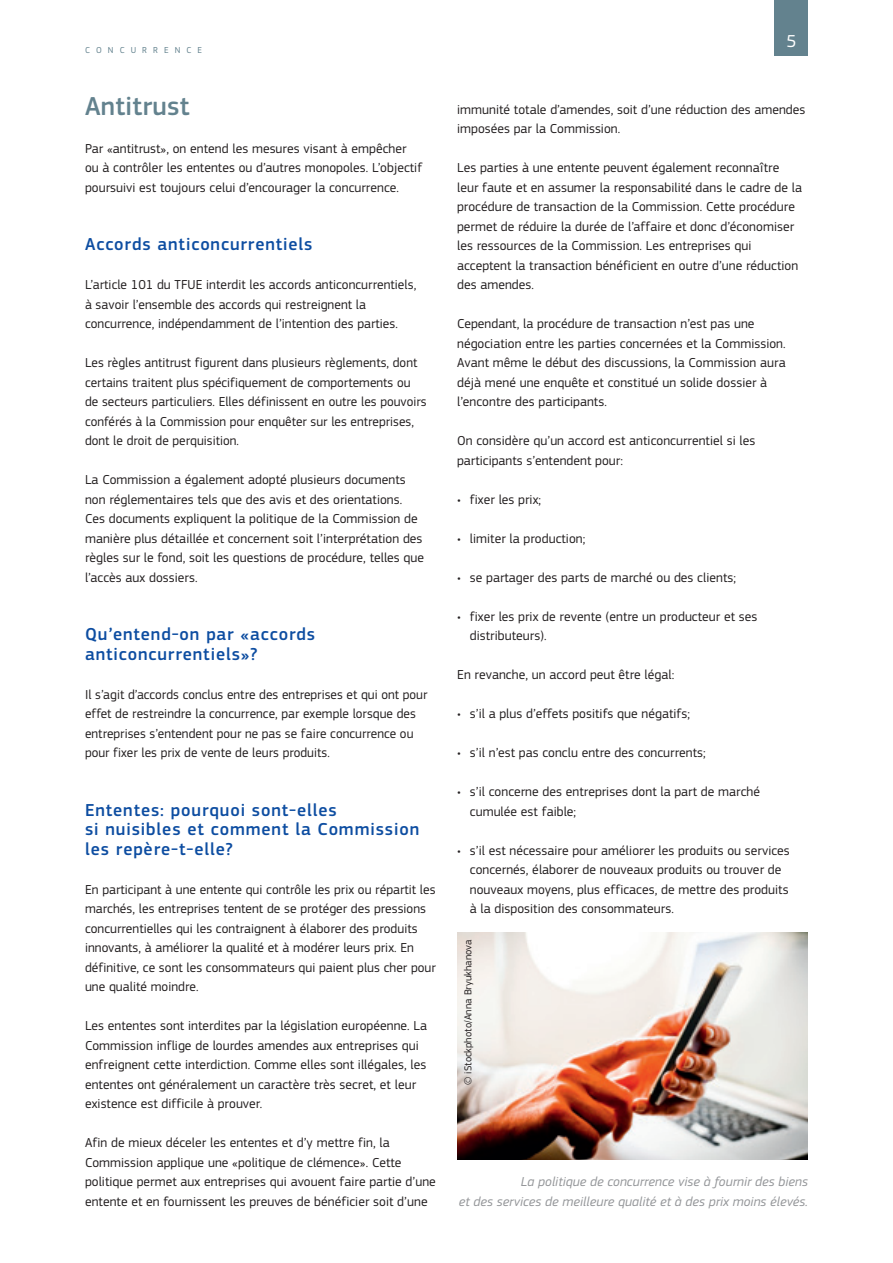
<style>
.page{position:relative;width:893px;height:1263px;background:#fff}
.page>*{position:absolute;margin:0;border:0;box-sizing:border-box;transform-origin:0 0}
.t1{font:500 27px "EC Square Sans Pro";letter-spacing:.01em;color:#63828e}
.t2{font:500 18px/19.5px "EC Square Sans Pro";letter-spacing:.05em;color:#0d4da1}
.t3{font:18px "EC Square Sans Pro";color:#fff}
.t4{font:13.5px/19.5px "EC Square Sans Pro";letter-spacing:.005em;color:#231f20}
.t5{font:italic 13.5px/19.5px "EC Square Sans Pro";letter-spacing:.005em;color:#939598;text-align:right}
.t6{font:10.5px "EC Square Sans Pro";letter-spacing:.005em;color:#231f20}
.t7{font:9px "EC Square Sans Pro";letter-spacing:.68em;color:#63828e}
</style>
<div class="page">
<div style="left:775px;top:0;width:33px;height:55px;background:#63828e"></div>
<img style="left:457px;top:933px;width:351px;height:226px">
<p class="t7" style="left:85px;top:45px;width:118px">CONCURRENCE</p>
<h1 class="t1" style="left:85px;top:90px;width:106px">Antitrust</h1>
<p class="t4" style="left:85px;top:139px;width:339px">Par «antitrust», on entend les mesures visant à empêcher ou à contrôler les ententes ou d’autres monopoles. L’objectif poursuivi est toujours celui d’encourager la concurrence.</p>
<h2 class="t2" style="left:85px;top:235px;width:229px">Accords anticoncurrentiels</h2>
<p class="t4" style="left:85px;top:275px;width:333px">L’article 101 du TFUE interdit les accords anticoncurrentiels, à savoir l’ensemble des accords qui restreignent la concurrence, indépendamment de l’intention des parties.</p>
<p class="t4" style="left:85px;top:353px;width:343px">Les règles antitrust figurent dans plusieurs règlements, dont certains traitent plus spécifiquement de comportements ou de secteurs particuliers. Elles définissent en outre les pouvoirs conférés à la Commission pour enquêter sur les entreprises, dont le droit de perquisition.</p>
<p class="t4" style="left:85px;top:470px;width:341px">La Commission a également adopté plusieurs documents non réglementaires tels que des avis et des orientations.<br>Ces documents expliquent la politique de la Commission de manière plus détaillée et concernent soit l’interprétation des règles sur le fond, soit les questions de procédure, telles que l’accès aux dossiers.</p>
<h2 class="t2" style="left:85px;top:625px;width:232px">Qu’entend-on par «accords anticoncurrentiels»?</h2>
<p class="t4" style="left:85px;top:685px;width:344px">Il s’agit d’accords conclus entre des entreprises et qui ont pour effet de restreindre la concurrence, par exemple lorsque des entreprises s’entendent pour ne pas se faire concurrence ou pour fixer les prix de vente de leurs produits.</p>
<h2 class="t2" style="left:85px;top:800px;width:336px">Ententes: pourquoi sont-elles<br>si nuisibles et comment la Commission les repère-t-elle?</h2>
<p class="t4" style="left:85px;top:880px;width:352px">En participant à une entente qui contrôle les prix ou répartit les marchés, les entreprises tentent de se protéger des pressions concurrentielles qui les contraignent à élaborer des produits innovants, à améliorer la qualité et à modérer leurs prix. En définitive, ce sont les consommateurs qui paient plus cher pour une qualité moindre.</p>
<p class="t4" style="left:85px;top:1016px;width:343px">Les ententes sont interdites par la législation européenne. La Commission inflige de lourdes amendes aux entreprises qui enfreignent cette interdiction. Comme elles sont illégales, les ententes ont généralement un caractère très secret, et leur existence est difficile à prouver.</p>
<p class="t4" style="left:85px;top:1133px;width:352px">Afin de mieux déceler les ententes et d’y mettre fin, la Commission applique une «politique de clémence». Cette politique permet aux entreprises qui avouent faire partie d’une entente et en fournissent les preuves de bénéficier soit d’une</p>
<h2 class="t3" style="left:786px;top:30px;width:12px">5</h2>
<p class="t4" style="left:457px;top:100px;width:350px">immunité totale d’amendes, soit d’une réduction des amendes imposées par la Commission.</p>
<p class="t4" style="left:457px;top:158px;width:346px">Les parties à une entente peuvent également reconnaître leur faute et en assumer la responsabilité dans le cadre de la procédure de transaction de la Commission. Cette procédure permet de réduire la durée de l’affaire et donc d’économiser les ressources de la Commission. Les entreprises qui acceptent la transaction bénéficient en outre d’une réduction des amendes.</p>
<p class="t4" style="left:457px;top:314px;width:330px">Cependant, la procédure de transaction n’est pas une négociation entre les parties concernées et la Commission.<br>Avant même le début des discussions, la Commission aura déjà mené une enquête et constitué un solide dossier à l’encontre des participants.</p>
<p class="t4" style="left:457px;top:431px;width:300px">On considère qu’un accord est anticoncurrentiel si les participants s’entendent pour:</p>
<p class="t4" style="left:457px;top:490px;width:86px">• fixer les prix;</p>
<p class="t4" style="left:457px;top:529px;width:130px">• limiter la production;</p>
<p class="t4" style="left:457px;top:568px;width:280px">• se partager des parts de marché ou des clients;</p>
<p class="t4" style="left:470px;top:607px;width:289px;text-indent:-13px">• fixer les prix de revente (entre un producteur et ses distributeurs).</p>
<p class="t4" style="left:457px;top:665px;width:219px">En revanche, un accord peut être légal:</p>
<p class="t4" style="left:457px;top:704px;width:235px">• s’il a plus d’effets positifs que négatifs;</p>
<p class="t4" style="left:457px;top:743px;width:250px">• s’il n’est pas conclu entre des concurrents;</p>
<p class="t4" style="left:470px;top:782px;width:292px;text-indent:-13px">• s’il concerne des entreprises dont la part de marché cumulée est faible;</p>
<p class="t4" style="left:470px;top:841px;width:321px;text-indent:-13px">• s’il est nécessaire pour améliorer les produits ou services concernés, élaborer de nouveaux produits ou trouver de nouveaux moyens, plus efficaces, de mettre des produits à la disposition des consommateurs.</p>
<p class="t6" style="left:462px;top:1085px;width:147px;rotate:-90deg">© iStockphoto/Anna Bryukhanova</p>
<p class="t5" style="left:459px;top:1172px;width:351px">La politique de concurrence vise à fournir des biens<br>et des services de meilleure qualité et à des prix moins élevés.</p>
</div>
